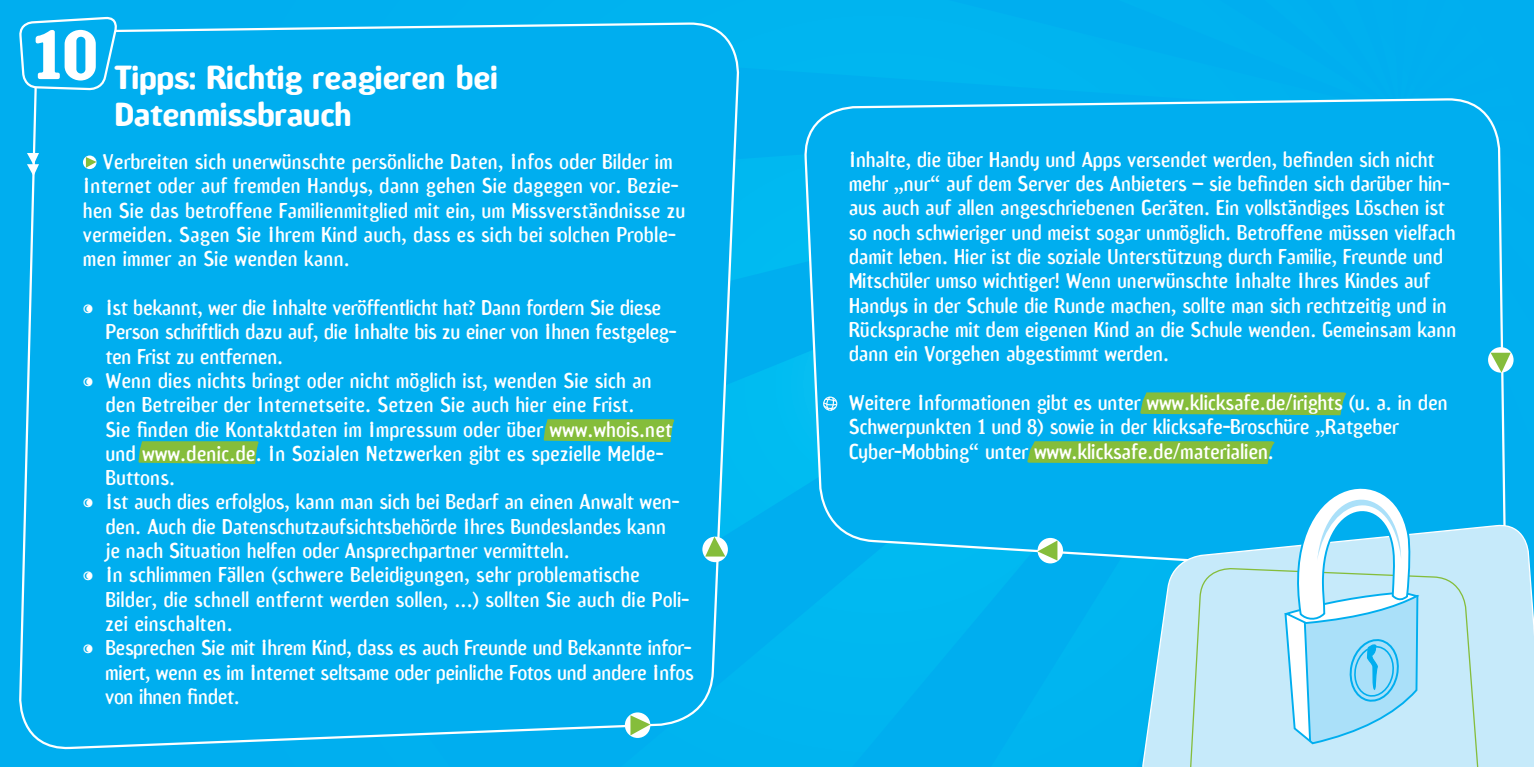
<style>
.page{position:relative;width:1534px;height:767px;background:#fff}
.page>*{position:absolute;margin:0;border:0;box-sizing:border-box;transform-origin:0 0}
.t1{font:700 64.8px "Amoebia";color:#fff}
.t2{font:700 31.5px/37.8px "Amoebia";color:#fff}
.t3{font:20.25px/24.3px "Amoebia Sans";letter-spacing:-.01em;color:#fff}
</style>
<div class="page">
<div style="left:740px;top:0;width:793px;height:767px;background:#00b3ef"></div>
<div style="left:0;top:0;width:116px;height:767px;background:#00aeef"></div>
<div style="left:19px;top:0;width:721px;height:767px;background:#00aeef"></div>
<svg style="left:20px;top:17px;width:98px;height:119px"></svg>
<svg style="left:138px;top:441px;width:121px;height:23px;background:#7bbb47"></svg>
<svg style="left:543px;top:419px;width:131px;height:23px;background:#7bbb47"></svg>
<svg style="left:83px;top:155px;width:13px;height:14px"></svg>
<svg style="left:86px;top:157px;width:10px;height:11px"></svg>
<svg style="left:625px;top:712px;width:25px;height:26px"></svg>
<svg style="left:630px;top:715px;width:20px;height:20px"></svg>
<svg style="left:702px;top:536px;width:26px;height:26px"></svg>
<svg style="left:705px;top:536px;width:20px;height:20px"></svg>
<svg style="left:27px;top:153px;width:12px;height:23px"></svg>
<div style="left:803px;top:0;width:702px;height:588px;background:#00aeef"></div>
<svg style="left:1487px;top:347px;width:26px;height:25px"></svg>
<svg style="left:1490px;top:353px;width:20px;height:19px"></svg>
<svg style="left:822px;top:395px;width:16px;height:16px"></svg>
<svg style="left:1139px;top:392px;width:207px;height:23px;background:#7bbb47"></svg>
<svg style="left:1138px;top:517px;width:395px;height:250px;background:#b3e4f8"></svg>
<div style="left:1188px;top:567px;width:295px;height:200px;background:#c6eafa"></div>
<svg style="left:1026px;top:441px;width:395px;height:304px;background:#5dc9eb"></svg>
<h1 class="t1" style="left:34px;top:21px;width:66px">10</h1>
<h2 class="t2" style="left:115px;top:59px;width:385px">Tipps: Richtig reagieren bei<br>Datenmissbrauch</h2>
<p class="t3" style="left:83px;top:149px;width:604px;text-indent:20px">Verbreiten sich unerwünschte persönliche Daten, Infos oder Bilder im Internet oder auf fremden Handys, dann gehen Sie dagegen vor. Bezie&shy;hen Sie das betroffene Familienmitglied mit ein, um Missverständnisse zu vermeiden. Sagen Sie Ihrem Kind auch, dass es sich bei solchen Proble&shy;men immer an Sie wenden kann.</p>
<p class="t3" style="left:105px;top:295px;width:572px;text-indent:-22px">• Ist bekannt, wer die Inhalte veröffentlicht hat? Dann fordern Sie diese<br>Person schriftlich dazu auf, die Inhalte bis zu einer von Ihnen festgeleg&shy;ten Frist zu entfernen.</p>
<p class="t3" style="left:105px;top:368px;width:568px;text-indent:-22px">• Wenn dies nichts bringt oder nicht möglich ist, wenden Sie sich an den Betreiber der Internetseite. Setzen Sie auch hier eine Frist.<br>Sie finden die Kontaktdaten im Impressum oder über www.whois.net und www.denic.de. In Sozialen Netzwerken gibt es spezielle Melde-Buttons.</p>
<p class="t3" style="left:105px;top:490px;width:575px;text-indent:-22px">• Ist auch dies erfolglos, kann man sich bei Bedarf an einen Anwalt wen&shy;den. Auch die Datenschutzaufsichtsbehörde Ihres Bundeslandes kann je nach Situation helfen oder Ansprechpartner vermitteln.</p>
<p class="t3" style="left:105px;top:562px;width:585px;text-indent:-22px">• In schlimmen Fällen (schwere Beleidigungen, sehr problematische<br>Bilder, die schnell entfernt werden sollen, ...) sollten Sie auch die Poli&shy;zei einschalten.</p>
<p class="t3" style="left:105px;top:635px;width:590px;text-align:justify;text-indent:-22px">• Besprechen Sie mit Ihrem Kind, dass es auch Freunde und Bekannte infor&shy;miert, wenn es im Internet seltsame oder peinliche Fotos und andere Infos von ihnen findet.</p>
<p class="t3" style="left:848px;top:147px;width:609px">Inhalte, die über Handy und Apps versendet werden, befinden sich nicht mehr „nur“ auf dem Server des Anbieters – sie befinden sich darüber hin&shy;aus auch auf allen angeschriebenen Geräten. Ein vollständiges Löschen ist so noch schwieriger und meist sogar unmöglich. Betroffene müssen vielfach damit leben. Hier ist die soziale Unterstützung durch Familie, Freunde und Mitschüler umso wichtiger! Wenn unerwünschte Inhalte Ihres Kindes auf Handys in der Schule die Runde machen, sollte man sich rechtzeitig und in Rücksprache mit dem eigenen Kind an die Schule wenden. Gemeinsam kann dann ein Vorgehen abgestimmt werden.</p>
<p class="t3" style="left:848px;top:390px;width:600px">Weitere Informationen gibt es unter www.klicksafe.de/irights (u. a. in den<br>Schwerpunkten 1 und 8) sowie in der klicksafe-Broschüre „Ratgeber<br>Cyber-Mobbing“ unter www.klicksafe.de/materialien.</p>
</div>
